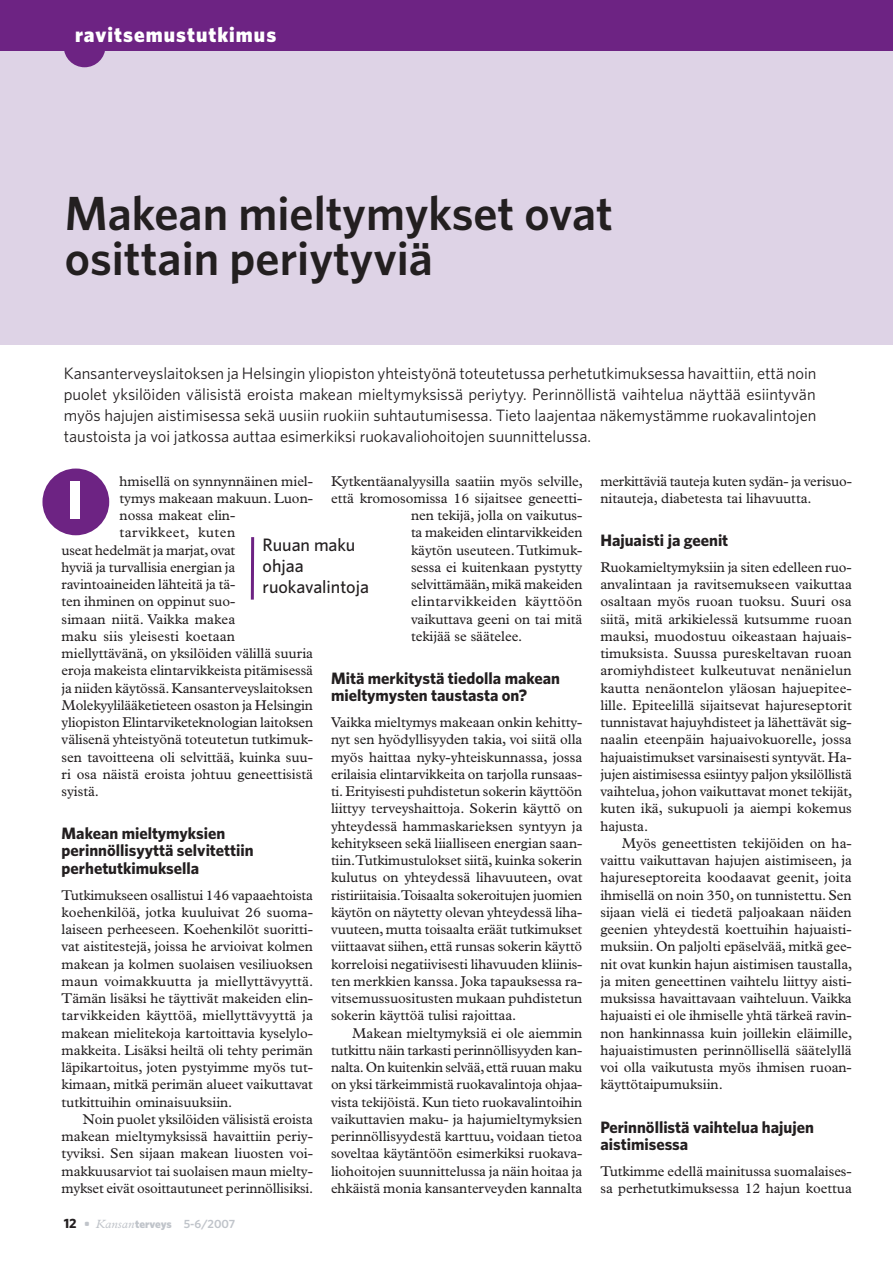
<style>
.page{position:relative;width:893px;height:1263px;background:#fff}
.page>*{position:absolute;margin:0;border:0;box-sizing:border-box;transform-origin:0 0}
.t1{font:700 54px "Whitney";color:#fff}
.t2{font:600 48px/45px "Whitney";color:#231f20}
.t3{font:900 21px "Whitney";letter-spacing:.05em;color:#fff}
.t4{font:500 18px/21px "Whitney";letter-spacing:-.005em;color:#231f20}
.t5{font:16.5px/21px "Whitney";letter-spacing:-.005em;color:#231f20;text-align:justify}
.t6{font:700 16.5px/17.2px "Whitney";color:#231f20}
.t7{font:14.25px/17.2px "Plantin";letter-spacing:-.005em;color:#231f20;text-align:justify}
.t8{font:14.25px "Plantin";letter-spacing:.025em;color:#231f20}
.t9{font:14.25px "Plantin";letter-spacing:.03em;color:#231f20}
.t10{font:600 12px "Whitney";color:#c0c4ca}
.s1{font-weight:700;font-size:13.5px;color:#231f20}
.s2{font-weight:700}
.s3{font-family:"Plantin";font-weight:400;font-style:italic}
.s4{font-weight:900;font-size:11.25px}
</style>
<div class="page">
<div style="left:0;top:51px;width:893px;height:294px;background:#ded3e6"></div>
<div style="left:64px;top:26px;width:41px;height:41px;background:#6d2383;border-radius:50%"></div>
<div style="left:0;top:0;width:893px;height:50px;background:#6d2383"></div>
<div style="left:42px;top:468px;width:67px;height:67px;background:#6d2383;border-radius:50%"></div>
<hr style="left:251px;top:537px;width:3px;height:63px;background:#6d2383">
<h3 class="t3" style="left:75px;top:22px;width:203px">ravitsemustutkimus</h3>
<h2 class="t2" style="left:65px;top:189px;width:550px">Makean mieltymykset ovat osittain periytyviä</h2>
<p class="t5" style="left:64px;top:362px;width:754px">Kansanterveyslaitoksen ja Helsingin yliopiston yhteistyönä toteutetussa perhetutkimuksessa havaittiin, että noin puolet yksilöiden välisistä eroista makean mieltymyksissä periytyy. Perinnöllistä vaihtelua näyttää esiintyvän myös hajujen aistimisessa sekä uusiin ruokiin suhtautumisessa. Tieto laajentaa näkemystämme ruokavalintojen taustoista ja voi jatkossa auttaa esimerkiksi ruokavaliohoitojen suunnittelussa.</p>
<p class="t7" style="left:120px;top:472px;width:195px">hmisellä on synnynnäinen miel-</p>
<p class="t7" style="left:120px;top:489px;width:195px">tymys makeaan makuun. Luon-</p>
<p class="t7" style="left:120px;top:507px;width:117px">nossa makeat elin-</p>
<p class="t9" style="left:120px;top:524px;width:117px">tarvikkeet, kuten</p>
<p class="t7" style="left:62px;top:541px;width:175px">useat hedelmät ja marjat, ovat</p>
<p class="t7" style="left:62px;top:558px;width:175px">hyviä ja turvallisia energian ja</p>
<p class="t7" style="left:62px;top:576px;width:175px">ravintoaineiden lähteitä ja tä-</p>
<p class="t7" style="left:62px;top:593px;width:175px">ten ihminen on oppinut suo-</p>
<p class="t7" style="left:62px;top:610px;width:175px">simaan niitä. Vaikka makea</p>
<p class="t7" style="left:62px;top:627px;width:175px">maku siis yleisesti koetaan</p>
<p class="t7" style="left:62px;top:645px;width:253px">miellyttävänä, on yksilöiden välillä suuria</p>
<p class="t7" style="left:62px;top:662px;width:253px">eroja makeista elintarvikkeista pitämisessä</p>
<p class="t7" style="left:62px;top:679px;width:253px">ja niiden käytössä. Kansanterveyslaitoksen</p>
<p class="t7" style="left:62px;top:696px;width:253px">Molekyylilääketieteen osaston ja Helsingin</p>
<p class="t7" style="left:62px;top:714px;width:253px">yliopiston Elintarviketeknologian laitoksen</p>
<p class="t7" style="left:62px;top:731px;width:253px">välisenä yhteistyönä toteutetun tutkimuk-</p>
<p class="t7" style="left:62px;top:748px;width:253px">sen tavoitteena oli selvittää, kuinka suu-</p>
<p class="t7" style="left:62px;top:765px;width:253px">ri osa näistä eroista johtuu geneettisistä</p>
<p class="t7" style="left:62px;top:783px;width:39px">syistä.</p>
<p class="t6" style="left:62px;top:824px;width:194px">Makean mieltymyksien perinnöllisyyttä selvitettiin perhetutkimuksella</p>
<p class="t7" style="left:62px;top:886px;width:253px">Tutkimukseen osallistui 146 vapaaehtoista koehenkilöä, jotka kuuluivat 26 suoma&shy;laiseen perheeseen. Koehenkilöt suoritti&shy;vat aistitestejä, joissa he arvioivat kolmen makean ja kolmen suolaisen vesiliuoksen maun voimakkuutta ja miellyttävyyttä.<br>Tämän lisäksi he täyttivät makeiden elin&shy;tarvikkeiden käyttöä, miellyttävyyttä ja makean mielitekoja kartoittavia kyselylo&shy;makkeita. Lisäksi heiltä oli tehty perimän läpikartoitus, joten pystyimme myös tut&shy;kimaan, mitkä perimän alueet vaikuttavat tutkittuihin ominaisuuksiin.</p>
<p class="t7" style="left:62px;top:1110px;width:253px;text-indent:21px">Noin puolet yksilöiden välisistä eroista makean mieltymyksissä havaittiin periy&shy;tyviksi. Sen sijaan makean liuosten voi&shy;makkuusarviot tai suolaisen maun mielty&shy;mykset eivät osoittautuneet perinnöllisiksi.</p>
<p class="t7" style="left:331px;top:472px;width:253px">Kytkentäanalyysilla saatiin myös selville,</p>
<p class="t7" style="left:331px;top:489px;width:253px">että kromosomissa 16 sijaitsee geneetti-</p>
<p class="t7" style="left:411px;top:507px;width:173px">nen tekijä, jolla on vaikutus-</p>
<p class="t7" style="left:411px;top:524px;width:173px">ta makeiden elintarvikkeiden</p>
<p class="t7" style="left:411px;top:541px;width:173px">käytön useuteen. Tutkimuk-</p>
<p class="t7" style="left:411px;top:558px;width:173px">sessa ei kuitenkaan pystytty</p>
<p class="t7" style="left:411px;top:576px;width:173px">selvittämään, mikä makeiden</p>
<p class="t8" style="left:411px;top:593px;width:173px">elintarvikkeiden käyttöön</p>
<p class="t7" style="left:411px;top:610px;width:173px">vaikuttava geeni on tai mitä</p>
<p class="t7" style="left:411px;top:627px;width:113px">tekijää se säätelee.</p>
<p class="t6" style="left:331px;top:669px;width:230px">Mitä merkitystä tiedolla makean mieltymysten taustasta on?</p>
<p class="t7" style="left:331px;top:714px;width:253px">Vaikka mieltymys makeaan onkin kehitty&shy;nyt sen hyödyllisyyden takia, voi siitä olla myös haittaa nyky-yhteiskunnassa, jossa erilaisia elintarvikkeita on tarjolla runsaas&shy;ti. Erityisesti puhdistetun sokerin käyttöön liittyy terveyshaittoja. Sokerin käyttö on yhteydessä hammaskarieksen syntyyn ja kehitykseen sekä liialliseen energian saan&shy;tiin. Tutkimustulokset siitä, kuinka sokerin kulutus on yhteydessä lihavuuteen, ovat ristiriitaisia. Toisaalta sokeroitujen juomien käytön on näytetty olevan yhteydessä liha&shy;vuuteen, mutta toisaalta eräät tutkimukset viittaavat siihen, että runsas sokerin käyttö korreloisi negatiivisesti lihavuuden kliinis&shy;ten merkkien kanssa. Joka tapauksessa ra&shy;vitsemussuositusten mukaan puhdistetun sokerin käyttöä tulisi rajoittaa.</p>
<p class="t7" style="left:331px;top:1024px;width:253px;text-indent:21px">Makean mieltymyksiä ei ole aiemmin tutkittu näin tarkasti perinnöllisyyden kan&shy;nalta. On kuitenkin selvää, että ruuan maku on yksi tärkeimmistä ruokavalintoja ohjaa&shy;vista tekijöistä. Kun tieto ruokavalintoihin vaikuttavien maku- ja hajumieltymyksien perinnöllisyydestä karttuu, voidaan tietoa soveltaa käytäntöön esimerkiksi ruokava&shy;liohoitojen suunnittelussa ja näin hoitaa ja ehkäistä monia kansanterveyden kannalta</p>
<h1 class="t1" style="left:67px;top:467px;width:18px">I</h1>
<p class="t4" style="left:263px;top:534px;width:108px">Ruuan maku ohjaa ruokavalintoja</p>
<p class="t10" style="left:64px;top:1216px;width:173px"><span class="s1">12</span> <span class="s2">•</span> <span class="s3">Kansan</span><span class="s4">terveys</span> 5-6/2007</p>
<p class="t7" style="left:600px;top:472px;width:253px">merkittäviä tauteja kuten sydän- ja verisuo&shy;nitauteja, diabetesta tai lihavuutta.</p>
<p class="t6" style="left:600px;top:531px;width:129px">Hajuaisti ja geenit</p>
<p class="t7" style="left:600px;top:558px;width:253px">Ruokamieltymyksiin ja siten edelleen ruo&shy;anvalintaan ja ravitsemukseen vaikuttaa osaltaan myös ruoan tuoksu. Suuri osa siitä, mitä arkikielessä kutsumme ruoan mauksi, muodostuu oikeastaan hajuais&shy;timuksista. Suussa pureskeltavan ruoan aromiyhdisteet kulkeutuvat nenänielun kautta nenäontelon yläosan hajuepitee&shy;lille. Epiteelillä sijaitsevat hajureseptorit tunnistavat hajuyhdisteet ja lähettävät sig&shy;naalin eteenpäin hajuaivokuorelle, jossa hajuaistimukset varsinaisesti syntyvät. Ha&shy;jujen aistimisessa esiintyy paljon yksilöllistä vaihtelua, johon vaikuttavat monet tekijät, kuten ikä, sukupuoli ja aiempi kokemus hajusta.</p>
<p class="t7" style="left:600px;top:834px;width:253px;text-indent:21px">Myös geneettisten tekijöiden on ha&shy;vaittu vaikuttavan hajujen aistimiseen, ja hajureseptoreita koodaavat geenit, joita ihmisellä on noin 350, on tunnistettu. Sen sijaan vielä ei tiedetä paljoakaan näiden geenien yhteydestä koettuihin hajuaisti&shy;muksiin. On paljolti epäselvää, mitkä gee&shy;nit ovat kunkin hajun aistimisen taustalla, ja miten geneettinen vaihtelu liittyy aisti&shy;muksissa havaittavaan vaihteluun. Vaikka hajuaisti ei ole ihmiselle yhtä tärkeä ravin&shy;non hankinnassa kuin joillekin eläimille, hajuaistimusten perinnöllisellä säätelyllä voi olla vaikutusta myös ihmisen ruoan&shy;käyttötaipumuksiin.</p>
<p class="t6" style="left:600px;top:1118px;width:215px">Perinnöllistä vaihtelua hajujen aistimisessa</p>
<p class="t7" style="left:600px;top:1162px;width:253px">Tutkimme edellä mainitussa suomalaises&shy;sa perhetutkimuksessa 12 hajun koettua</p>
</div>
